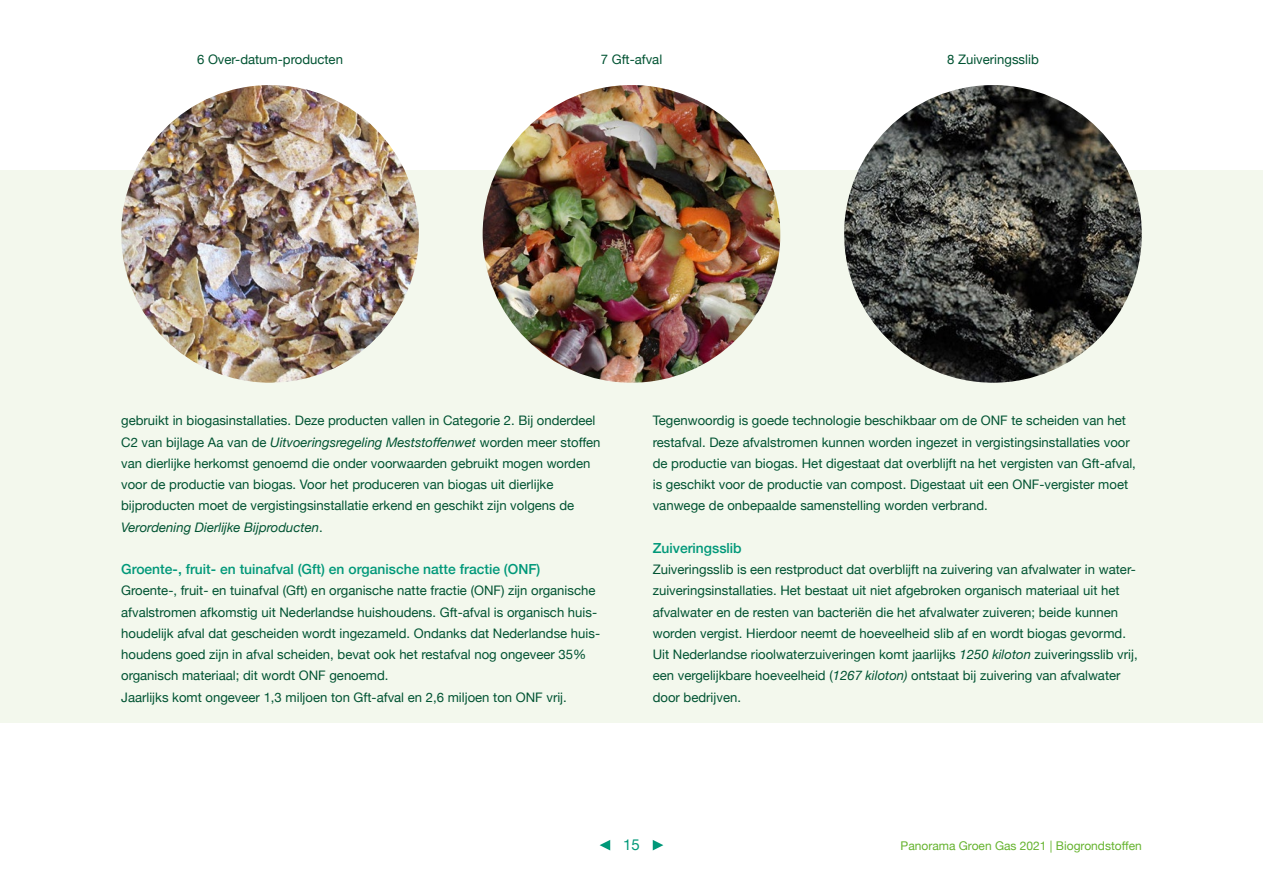
<style>
.page{position:relative;width:1263px;height:893px;background:#fff}
.page>*{position:absolute;margin:0;border:0;box-sizing:border-box;transform-origin:0 0}
.t1{font:15px "Helvetica Neue";color:#009879}
.t2{font:500 13.8px "Helvetica Neue";color:#009879}
.t3{font:13.2px/21.3px "Helvetica Neue";color:#005332}
.t4{font:12px "Helvetica Neue";color:#65b32e}
.s1{font-style:italic}
</style>
<div class="page">
<div style="left:0;top:170px;width:1263px;height:553px;background:#f3f8ed"></div>
<svg style="left:653px;top:840px;width:10px;height:10px"></svg>
<svg style="left:600px;top:840px;width:10px;height:10px"></svg>
<img style="left:121px;top:85px;width:298px;height:298px;border-radius:149px">
<img style="left:483px;top:85px;width:297px;height:298px;border-radius:149px">
<img style="left:844px;top:85px;width:298px;height:298px;border-radius:149px">
<p class="t3" style="left:197px;top:49px;width:147px">6 Over-datum-producten</p>
<p class="t3" style="left:601px;top:49px;width:63px">7 Gft-afval</p>
<p class="t3" style="left:947px;top:49px;width:93px">8 Zuiveringsslib</p>
<p class="t3" style="left:121px;top:411px;width:481px">gebruikt in biogasinstallaties. Deze producten vallen in Categorie 2. Bij onderdeel C2 van bijlage Aa van de <span class="s1">Uitvoeringsregeling Meststoffenwet</span> worden meer stoffen van dierlijke herkomst genoemd die onder voorwaarden gebruikt mogen worden voor de productie van biogas. Voor het produceren van biogas uit dierlijke bijproducten moet de vergistingsinstallatie erkend en geschikt zijn volgens de <span class="s1">Verordening Dierlijke Bijproducten</span>.</p>
<p class="t2" style="left:121px;top:558px;width:421px">Groente-, fruit- en tuinafval (Gft) en organische natte fractie (ONF)</p>
<p class="t3" style="left:121px;top:581px;width:480px">Groente-, fruit- en tuinafval (Gft) en organische natte fractie (ONF) zijn organische afvalstromen afkomstig uit Nederlandse huishoudens. Gft-afval is organisch huis&shy;houdelijk afval dat gescheiden wordt ingezameld. Ondanks dat Nederlandse huis&shy;houdens goed zijn in afval scheiden, bevat ook het restafval nog ongeveer 35% organisch materiaal; dit wordt ONF genoemd.<br>Jaarlijks komt ongeveer 1,3 miljoen ton Gft-afval en 2,6 miljoen ton ONF vrij.</p>
<p class="t3" style="left:653px;top:411px;width:485px">Tegenwoordig is goede technologie beschikbaar om de ONF te scheiden van het restafval. Deze afvalstromen kunnen worden ingezet in vergistingsinstallaties voor de productie van biogas. Het digestaat dat overblijft na het vergisten van Gft-afval, is geschikt voor de productie van compost. Digestaat uit een ONF-vergister moet vanwege de onbepaalde samenstelling worden verbrand.</p>
<p class="t2" style="left:653px;top:537px;width:90px">Zuiveringsslib</p>
<p class="t3" style="left:653px;top:559px;width:486px">Zuiveringsslib is een restproduct dat overblijft na zuivering van afvalwater in water&shy;zuiveringsinstallaties. Het bestaat uit niet afgebroken organisch materiaal uit het afvalwater en de resten van bacteriën die het afvalwater zuiveren; beide kunnen worden vergist. Hierdoor neemt de hoeveelheid slib af en wordt biogas gevormd.<br>Uit Nederlandse rioolwaterzuiveringen komt jaarlijks <span class="s1">1250 kiloton</span> zuiveringsslib vrij, een vergelijkbare hoeveelheid (<span class="s1">1267 kiloton)</span> ontstaat bij zuivering van afvalwater door bedrijven.</p>
<p class="t1" style="left:623px;top:834px;width:18px">15</p>
<p class="t4" style="left:900px;top:837px;width:243px">Panorama Groen Gas 2021 | Biogrondstoffen</p>
</div>
